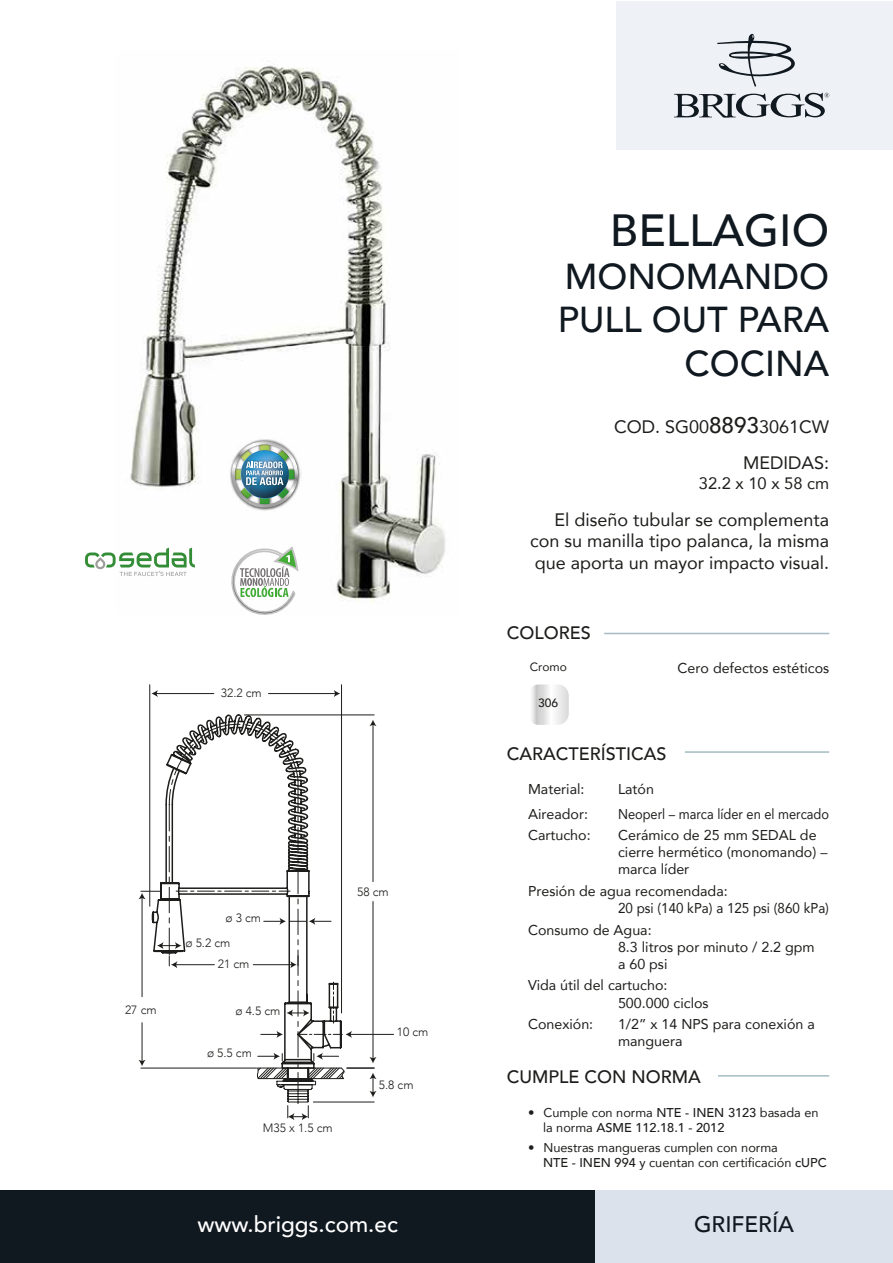
<style>
.page{position:relative;width:893px;height:1263px;background:#fff}
.page>*{position:absolute;margin:0;border:0;box-sizing:border-box;transform-origin:0 0}
.t1{font:500 45px "Avenir";color:#101820}
.t2{font:500 36px/43.2px "Avenir";color:#101820;text-align:right}
.t3{font:500 22.5px "Avenir";color:#fff}
.t4{font:500 22.5px "Avenir";color:#101820}
.t5{font:18px/21.6px "Avenir";color:#1d1d1b;text-align:right}
.t6{font:500 18px "Avenir";color:#1d1d1b}
.t7{font:16.5px "Avenir";color:#1d1d1b}
.t8{font:14.25px/17.1px "Avenir";color:#1d1d1b}
.t9{font:14.25px "Avenir";color:#1d1d1b;scale:.9 1}
.t10{font:12.75px/15.3px "Avenir";color:#1d1d1b}
.t11{font:300 12px "Avenir";color:#1d1d1b}
.t12{font:12px "Avenir";color:#1d1d1b}
.t13{font:500 12px "Avenir";color:#1d1d1b}
.s1{font-weight:500;font-size:22.5px}
.s2{font-weight:500}
</style>
<div class="page">
<img style="left:130px;top:61px;width:316px;height:541px">
<svg style="left:85px;top:548px;width:110px;height:28px"></svg>
<img style="left:228px;top:438px;width:73px;height:3px">
<img style="left:227px;top:441px;width:75px;height:71px">
<svg style="left:225px;top:543px;width:75px;height:72px"></svg>
<div style="left:0;top:1191px;width:893px;height:72px;background:#101820"></div>
<div style="left:595px;top:1191px;width:298px;height:72px;background:#dce2eb"></div>
<div style="left:617px;top:1px;width:276px;height:149px;background:#eef1f5"></div>
<hr style="left:718px;top:1075px;width:111px;height:1px;background:#a4bbc3">
<hr style="left:685px;top:751px;width:144px;height:2px;background:#a4bbc3">
<hr style="left:604px;top:633px;width:225px;height:1px;background:#a4bbc3">
<svg style="left:674px;top:93px;width:155px;height:24px"></svg>
<svg style="left:717px;top:33px;width:78px;height:54px"></svg>
<svg style="left:532px;top:684px;width:36px;height:41px"></svg>
<hr style="left:142px;top:897px;width:1px;height:100px;background:#1d1d1b">
<hr style="left:142px;top:1023px;width:1px;height:39px;background:#1d1d1b">
<svg style="left:138px;top:1060px;width:8px;height:6px"></svg>
<hr style="left:141px;top:1068px;width:116px;height:1px;background:#1d1d1b">
<hr style="left:373px;top:901px;width:1px;height:158px;background:#1d1d1b">
<hr style="left:244px;top:714px;width:130px;height:1px;background:#1d1d1b">
<hr style="left:350px;top:1034px;width:44px;height:1px;background:#1d1d1b">
<svg style="left:345px;top:1031px;width:7px;height:7px"></svg>
<svg style="left:287px;top:1053px;width:90px;height:67px"></svg>
<svg style="left:168px;top:1061px;width:175px;height:43px"></svg>
<svg style="left:158px;top:693px;width:185px;height:368px"></svg>
<svg style="left:138px;top:713px;width:193px;height:255px"></svg>
<hr style="left:156px;top:693px;width:58px;height:1px;background:#1d1d1b">
<svg style="left:151px;top:690px;width:7px;height:7px"></svg>
<hr style="left:268px;top:693px;width:68px;height:1px;background:#1d1d1b">
<svg style="left:334px;top:690px;width:6px;height:7px"></svg>
<hr style="left:149px;top:685px;width:1px;height:221px;background:#1d1d1b">
<hr style="left:341px;top:685px;width:1px;height:328px;background:#1d1d1b">
<hr style="left:373px;top:724px;width:1px;height:158px;background:#1d1d1b">
<svg style="left:369px;top:720px;width:8px;height:6px"></svg>
<p class="t11" style="left:221px;top:686px;width:42px">32.2 cm</p>
<p class="t11" style="left:125px;top:1003px;width:33px">27 cm</p>
<p class="t11" style="left:225px;top:911px;width:37px">ø 3 cm</p>
<p class="t11" style="left:185px;top:936px;width:46px">ø 5.2 cm</p>
<p class="t11" style="left:218px;top:957px;width:33px">21 cm</p>
<p class="t11" style="left:235px;top:1004px;width:46px">ø 4.5 cm</p>
<p class="t11" style="left:207px;top:1046px;width:46px">ø 5.5 cm</p>
<p class="t11" style="left:263px;top:1120px;width:71px">M35 x 1.5 cm</p>
<p class="t11" style="left:357px;top:884px;width:33px">58 cm</p>
<p class="t11" style="left:397px;top:1024px;width:33px">10 cm</p>
<p class="t11" style="left:379px;top:1078px;width:36px">5.8 cm</p>
<h3 class="t3" style="left:197px;top:1204px;width:202px">www.briggs.com.ec</h3>
<h1 class="t1" style="left:610px;top:191px;width:221px">BELLAGIO</h1>
<h2 class="t2" style="left:558px;top:253px;width:273px">MONOMANDO<br>PULL OUT PARA<br>COCINA</h2>
<p class="t5" style="left:614px;top:407px;width:217px;line-height:36.6px">COD. SG00<span class="s1">8893</span>3061CW<br>MEDIDAS:</p>
<p class="t7" style="left:699px;top:470px;width:132px">32.2 x 10 x 58 cm</p>
<p class="t5" style="left:530px;top:508px;width:301px;text-align:justify;text-indent:24px">El diseño tubular se complementa con su manilla tipo palanca, la misma que aporta un mayor impacto visual.</p>
<p class="t6" style="left:507px;top:618px;width:85px">COLORES</p>
<p class="t12" style="left:530px;top:658px;width:39px">Cromo</p>
<p class="t8" style="left:678px;top:659px;width:153px">Cero defectos estéticos</p>
<p class="t13" style="left:538px;top:692px;width:22px">306</p>
<p class="t6" style="left:507px;top:738px;width:161px">CARACTERÍSTICAS</p>
<p class="t8" style="left:528px;top:780px;width:58px">Material:</p>
<p class="t8" style="left:618px;top:780px;width:37px">Latón</p>
<p class="t8" style="left:528px;top:805px;width:61px">Aireador:</p>
<p class="t9" style="left:618px;top:802px;width:236px">Neoperl – marca líder en el mercado</p>
<p class="t8" style="left:528px;top:826px;width:64px">Cartucho:</p>
<p class="t8" style="left:618px;top:826px;width:211px">Cerámico de 25 mm SEDAL de cierre hermético (monomando) – marca líder</p>
<p class="t8" style="left:618px;top:882px;width:212px;text-indent:-90px">Presión de agua recomendada:<br>20 psi (140 kPa) a 125 psi (860 kPa)</p>
<p class="t8" style="left:618px;top:921px;width:198px;text-indent:-90px">Consumo de Agua:<br>8.3 litros por minuto / 2.2 gpm a 60 psi</p>
<p class="t8" style="left:618px;top:976px;width:92px;text-indent:-90px">Vida útil del cartucho:<br>500.000 ciclos</p>
<p class="t8" style="left:528px;top:1015px;width:67px">Conexión:</p>
<p class="t8" style="left:618px;top:1015px;width:198px">1/2” x 14 NPS para conexión a manguera</p>
<p class="t6" style="left:507px;top:1061px;width:195px">CUMPLE CON NORMA</p>
<p class="t10" style="left:543px;top:1104px;width:277px;text-indent:-15px">• Cumple con norma <span class="s2">NTE - INEN 3123</span> basada en la norma <span class="s2">ASME 112.18.1 - 2012</span></p>
<p class="t10" style="left:543px;top:1139px;width:285px;text-indent:-15px">• Nuestras mangueras cumplen con norma<br><span class="s2">NTE - INEN 994</span> y cuentan con certificación <span class="s2">cUPC</span></p>
<h3 class="t4" style="left:694px;top:1204px;width:102px">GRIFERÍA</h3>
</div>
